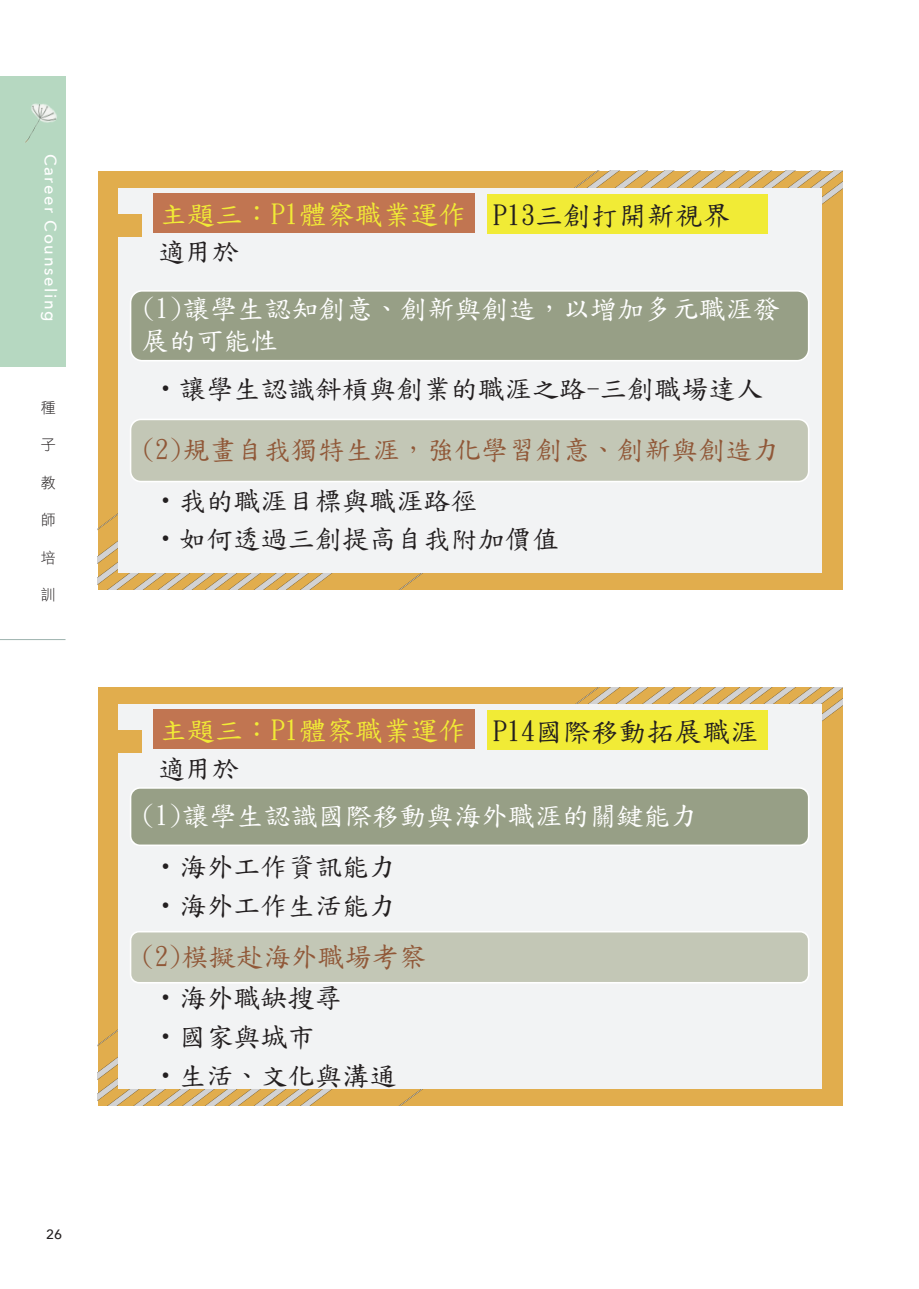
<style>
.page{position:relative;width:919px;height:1289px;background:#fff}
.page>*{position:absolute;margin:0;border:0;box-sizing:border-box;transform-origin:0 0}
.t1{font:27.9px "DF Kai Shu SB Estd BF";color:#f1eb36}
.t2{font:27.9px "DF Kai Shu SB Estd BF";color:#231f20}
.t3{font:27.15px "DF Kai Shu SB Estd BF";color:#231f20}
.t4{font:27.15px/31.7px "DF Kai Shu SB Estd BF";color:#fff}
.t5{font:27.15px "DF Kai Shu SB Estd BF";color:#905838}
.t6{font:500 16.5px "Avenir Next";letter-spacing:.1em;color:#fff}
.t7{font:15px "DF Hei Std W3";color:#231f20}
.t8{font:500 13.5px "Avenir Next";color:#231f20}
.s1{font-family:"P Ming Li U"}
</style>
<div class="page">
<div style="left:0;top:76px;width:65px;height:290px;background:#b6d8c1"></div>
<img style="left:25px;top:103px;width:32px;height:40px">
<hr style="left:0;top:639px;width:65px;height:1px;background:#9db3ae">
<img style="left:98px;top:171px;width:744px;height:418px">
<div style="left:118px;top:188px;width:703px;height:384px;background:#f2f3f4"></div>
<div style="left:98px;top:215px;width:44px;height:22px;background:#e1ad4d"></div>
<div style="left:154px;top:193px;width:321px;height:40px;background:#c17551"></div>
<div style="left:130px;top:290px;width:679px;height:71px;background:#979f86;border:2px solid #fff;border-radius:12px"></div>
<div style="left:130px;top:418px;width:679px;height:64px;background:#c3c7b6;border:2px solid #fff;border-radius:10px"></div>
<div style="left:487px;top:194px;width:280px;height:40px;background:#f1eb36"></div>
<img style="left:98px;top:687px;width:744px;height:418px">
<div style="left:118px;top:704px;width:703px;height:384px;background:#f2f3f4"></div>
<div style="left:98px;top:731px;width:44px;height:22px;background:#e1ad4d"></div>
<div style="left:154px;top:709px;width:321px;height:39px;background:#c17551"></div>
<div style="left:130px;top:787px;width:679px;height:59px;background:#979f86;border:2px solid #fff;border-radius:10px"></div>
<div style="left:130px;top:930px;width:679px;height:53px;background:#c3c7b6;border:2px solid #fff;border-radius:9px"></div>
<div style="left:487px;top:710px;width:280px;height:39px;background:#f1eb36"></div>
<p class="t6" style="left:65px;top:154px;width:169px;rotate:90deg">Career Counseling</p>
<p class="t7" style="left:41px;top:399px;width:16px">種</p>
<p class="t7" style="left:41px;top:437px;width:16px">子</p>
<p class="t7" style="left:41px;top:474px;width:16px">教</p>
<p class="t7" style="left:41px;top:512px;width:16px">師</p>
<p class="t7" style="left:41px;top:549px;width:16px">培</p>
<p class="t7" style="left:41px;top:587px;width:15px">訓</p>
<p class="t8" style="left:46px;top:1223px;width:18px">26</p>
<p class="t1" style="left:159px;top:200px;width:308px">主題三：P1體察職業運作</p>
<p class="t3" style="left:158px;top:239px;width:83px">適用於</p>
<p class="t2" style="left:493px;top:201px;width:239px">P13三創打開新視界</p>
<p class="t4" style="left:142px;top:293px;width:639px">(1)讓學生認知創意<span class="s1">、</span>創新與創造<span class="s1">，</span>以增加多元職涯發展的可能性</p>
<p class="t3" style="left:152px;top:375px;width:612px">•讓學生認識斜槓與創業的職涯之路-三創職場達人</p>
<p class="t5" style="left:142px;top:436px;width:639px">(2)規畫自我獨特生涯<span class="s1">，</span>強化學習創意<span class="s1">、</span>創新與創造力</p>
<p class="t3" style="left:152px;top:487px;width:327px">•我的職涯目標與職涯路徑</p>
<p class="t3" style="left:152px;top:525px;width:408px">•如何透過三創提高自我附加價值</p>
<p class="t1" style="left:159px;top:716px;width:308px">主題三：P1體察職業運作</p>
<p class="t3" style="left:158px;top:754px;width:83px">適用於</p>
<p class="t2" style="left:493px;top:717px;width:266px">P14國際移動拓展職涯</p>
<p class="t4" style="left:141px;top:799px;width:558px">(1)讓學生認識國際移動與海外職涯的關鍵能力</p>
<p class="t3" style="left:152px;top:853px;width:246px">•海外工作資訊能力</p>
<p class="t3" style="left:152px;top:892px;width:246px">•海外工作生活能力</p>
<p class="t5" style="left:141px;top:942px;width:286px">(2)模擬赴海外職場考察</p>
<p class="t3" style="left:152px;top:984px;width:191px">•海外職缺搜尋</p>
<p class="t3" style="left:152px;top:1023px;width:164px">•國家與城市</p>
<p class="t3" style="left:152px;top:1061px;width:246px">•生活<span class="s1">、</span>文化與溝通</p>
</div>
